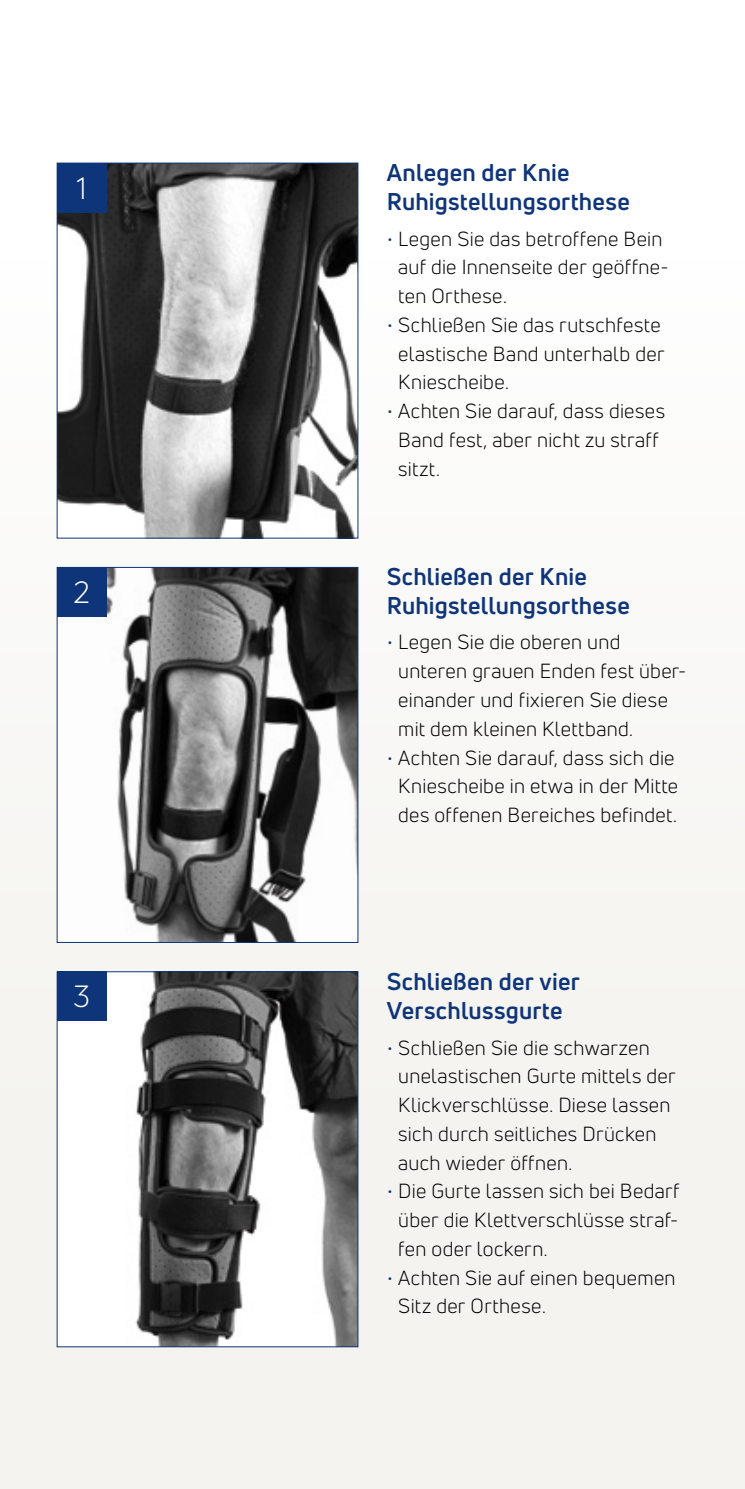
<style>
.page{position:relative;width:745px;height:1489px;background:#fff}
.page>*{position:absolute;margin:0;border:0;box-sizing:border-box;transform-origin:0 0}
.t1{font:30px "Uni Neue";color:#fff}
.t2{font:700 23.75px/28.8px "Uni Neue";letter-spacing:.01em;color:#0e3479}
.t3{font:20px/28.8px "Uni Neue";letter-spacing:.015em;color:#000}
.s1{color:#0e3479}
</style>
<div class="page">
<div style="left:0;top:259px;width:744px;height:1229px;background:#f4f3ef"></div>
<img style="left:59px;top:165px;width:297px;height:371px">
<div style="left:57px;top:163px;width:301px;height:375px;border:1px solid #0e3479"></div>
<div style="left:57px;top:163px;width:49px;height:49px;background:#0e3479"></div>
<img style="left:59px;top:569px;width:297px;height:371px">
<div style="left:57px;top:567px;width:301px;height:375px;border:1px solid #0e3479"></div>
<div style="left:57px;top:567px;width:49px;height:49px;background:#0e3479"></div>
<img style="left:59px;top:973px;width:297px;height:371px">
<div style="left:57px;top:971px;width:301px;height:375px;border:1px solid #0e3479"></div>
<div style="left:57px;top:971px;width:49px;height:49px;background:#0e3479"></div>
<h1 class="t1" style="left:76px;top:170px;width:12px">1</h1>
<h1 class="t1" style="left:73px;top:574px;width:18px">2</h1>
<h1 class="t1" style="left:73px;top:978px;width:18px">3</h1>
<p class="t2" style="left:386px;top:158px;width:244px">Anlegen der Knie<br>Ruhigstellungsorthese</p>
<p class="t3" style="left:398px;top:224px;width:272px;text-indent:-12px"><span class="s1">•</span> Legen Sie das betroffene Bein auf die Innenseite der geöffne&shy;ten Orthese.</p>
<p class="t3" style="left:398px;top:310px;width:267px;text-indent:-12px"><span class="s1">•</span> Schließen Sie das rutschfeste elastische Band unterhalb der<br>Kniescheibe.</p>
<p class="t3" style="left:398px;top:396px;width:268px;text-indent:-12px"><span class="s1">•</span> Achten Sie darauf, dass dieses<br>Band fest, aber nicht zu straff sitzt.</p>
<p class="t2" style="left:386px;top:561px;width:244px">Schließen der Knie<br>Ruhigstellungsorthese</p>
<p class="t3" style="left:398px;top:628px;width:289px;text-indent:-12px"><span class="s1">•</span> Legen Sie die oberen und unteren grauen Enden fest über&shy;einander und fixieren Sie diese mit dem kleinen Klettband.</p>
<p class="t3" style="left:386px;top:743px;width:293px;text-align:center"><span class="s1">•</span> Achten Sie darauf, dass sich die<br>Kniescheibe in etwa in der Mitte des offenen Bereiches befindet.</p>
<p class="t2" style="left:386px;top:966px;width:194px">Schließen der vier<br>Verschlussgurte</p>
<p class="t3" style="left:398px;top:1032px;width:279px;text-indent:-12px"><span class="s1">•</span> Schließen Sie die schwarzen unelastischen Gurte mittels der<br>Klickverschlüsse. Diese lassen sich durch seitliches Drücken auch wieder öffnen.</p>
<p class="t3" style="left:398px;top:1176px;width:282px;text-align:justify;text-indent:-12px"><span class="s1">•</span> Die Gurte lassen sich bei Bedarf über die Klettverschlüsse straf&shy;fen oder lockern.</p>
<p class="t3" style="left:398px;top:1262px;width:279px;text-indent:-12px"><span class="s1">•</span> Achten Sie auf einen bequemen<br>Sitz der Orthese.</p>
</div>
